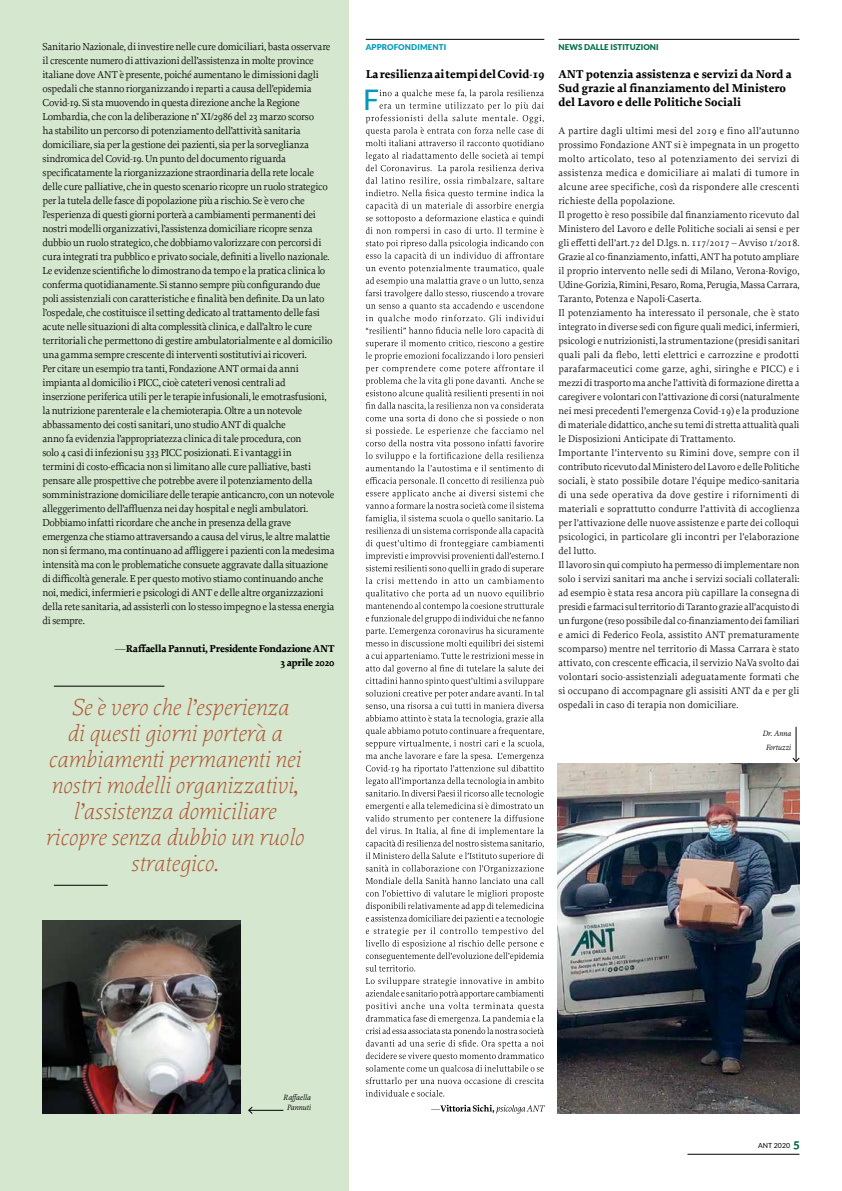
<style>
.page{position:relative;width:842px;height:1191px;background:#fff}
.page>*{position:absolute;margin:0;border:0;box-sizing:border-box;transform-origin:0 0}
.t1{font:italic 200 24px/26px "Proforma";color:#b05632;text-align:center}
.t2{font:700 12px/14px "Proforma";color:#000}
.t3{font:10.5px/14px "Proforma";letter-spacing:-.025em;color:#000}
.t4{font:700 10.5px/14px "Proforma";letter-spacing:-.03em;color:#000;text-align:right}
.t5{font:10px/14px "Proforma";letter-spacing:.005em;color:#000}
.t6{font:italic 8px/10px "Proforma";color:#000;text-align:center}
.t7{font:900 8px "Lato";letter-spacing:.01em;color:#006f45}
.t8{font:900 8px "Lato";letter-spacing:.015em;color:#009abb}
.t9{font:7px "Lato";color:#000}
.s1{font-family:"Proforma Book SC";font-weight:400}
.s2{font-weight:900;font-size:12px;color:#006f45}
</style>
<div class="page">
<hr style="left:687px;top:1154px;width:112px;height:1px;background:#000">
<div style="left:0;top:0;width:349px;height:1191px;background:#d5e7ce"></div>
<hr style="left:366px;top:39px;width:178px;height:1px;background:#000">
<img style="left:43px;top:920px;width:198px;height:194px">
<hr style="left:558px;top:39px;width:241px;height:1px;background:#000">
<img style="left:557px;top:764px;width:242px;height:349px">
<hr style="left:249px;top:1110px;width:34px;height:1px;background:#000">
<svg style="left:248px;top:1106px;width:5px;height:8px"></svg>
<hr style="left:796px;top:727px;width:1px;height:34px;background:#000">
<svg style="left:792px;top:757px;width:8px;height:5px"></svg>
<hr style="left:54px;top:686px;width:110px;height:1px;background:#000">
<hr style="left:54px;top:885px;width:54px;height:1px;background:#000">
<svg style="left:431px;top:1104px;width:114px;height:9px"></svg>
<svg style="left:366px;top:977px;width:178px;height:119px"></svg>
<svg style="left:366px;top:890px;width:178px;height:81px"></svg>
<svg style="left:365px;top:590px;width:179px;height:294px"></svg>
<svg style="left:366px;top:515px;width:178px;height:69px"></svg>
<svg style="left:365px;top:477px;width:179px;height:32px"></svg>
<svg style="left:365px;top:90px;width:179px;height:381px"></svg>
<p class="t3" style="left:43px;top:39px;width:293px">Sanitario Nazionale, di investire nelle cure domiciliari, basta osservare il crescente numero di attivazioni dell’assistenza in molte province italiane dove ANT è presente, poiché aumentano le dimissioni dagli ospedali che stanno riorganizzando i reparti a causa dell’epidemia Covid-19. Si sta muovendo in questa direzione anche la Regione Lombardia, che con la deliberazione n° XI/2986 del 23 marzo scorso<br>ha stabilito un percorso di potenziamento dell’attività sanitaria domiciliare, sia per la gestione dei pazienti, sia per la sorveglianza sindromica del Covid-19. Un punto del documento riguarda specificatamente la riorganizzazione straordinaria della rete locale delle cure palliative, che in questo scenario ricopre un ruolo strategico per la tutela delle fasce di popolazione più a rischio. Se è vero che l’esperienza di questi giorni porterà a cambiamenti permanenti dei nostri modelli organizzativi, l’assistenza domiciliare ricopre senza dubbio un ruolo strategico, che dobbiamo valorizzare con percorsi di cura integrati tra pubblico e privato sociale, definiti a livello nazionale.<br>Le evidenze scientifiche lo dimostrano da tempo e la pratica clinica lo conferma quotidianamente. Si stanno sempre più configurando due poli assistenziali con caratteristiche e finalità ben definite. Da un lato l’ospedale, che costituisce il setting dedicato al trattamento delle fasi acute nelle situazioni di alta complessità clinica, e dall’altro le cure territoriali che permettono di gestire ambulatorialmente e al domicilio una gamma sempre crescente di interventi sostitutivi ai ricoveri.<br>Per citare un esempio tra tanti, Fondazione ANT ormai da anni impianta al domicilio i PICC, cioè cateteri venosi centrali ad<br>inserzione periferica utili per le terapie infusionali, le emotrasfusioni, la nutrizione parenterale e la chemioterapia. Oltre a un notevole abbassamento dei costi sanitari, uno studio ANT di qualche<br>anno fa evidenzia l’appropriatezza clinica di tale procedura, con<br>solo 4 casi di infezioni su 333 PICC posizionati. E i vantaggi in<br>termini di costo-efficacia non si limitano alle cure palliative, basti pensare alle prospettive che potrebbe avere il potenziamento della somministrazione domiciliare delle terapie anticancro, con un notevole alleggerimento dell’affluenza nei day hospital e negli ambulatori.<br>Dobbiamo infatti ricordare che anche in presenza della grave emergenza che stiamo attraversando a causa del virus, le altre malattie non si fermano, ma continuano ad affliggere i pazienti con la medesima intensità ma con le problematiche consuete aggravate dalla situazione di difficoltà generale. E per questo motivo stiamo continuando anche noi, medici, infermieri e psicologi di ANT e delle altre organizzazioni della rete sanitaria, ad assisterli con lo stesso impegno e la stessa energia di sempre.</p>
<p class="t4" style="left:115px;top:641px;width:221px"><span class="s1">—</span>Raffaella Pannuti, Presidente Fondazione ANT<br>3 aprile 2020</p>
<h1 class="t1" style="left:45px;top:693px;width:260px">Se è vero che l’esperienza<br>di questi giorni porterà a cambiamenti permanenti nei nostri modelli organizzativi, l’assistenza domiciliare ricopre senza dubbio un ruolo strategico.</h1>
<p class="t8" style="left:366px;top:41px;width:82px">APPROFONDIMENTI</p>
<p class="t2" style="left:366px;top:67px;width:180px">La resilienza ai tempi del Covid-19</p>
<p class="t7" style="left:558px;top:41px;width:102px">NEWS DALLE ISTITUZIONI</p>
<p class="t2" style="left:558px;top:67px;width:235px">ANT potenzia assistenza e servizi da Nord a<br>Sud grazie al finanziamento del Ministero del Lavoro e delle Politiche Sociali</p>
<p class="t5" style="left:558px;top:123px;width:243px">A partire dagli ultimi mesi del 2019 e fino all’autunno prossimo Fondazione ANT si è impegnata in un progetto molto articolato, teso al potenziamento dei servizi di assistenza medica e domiciliare ai malati di tumore in alcune aree specifiche, così da rispondere alle crescenti richieste della popolazione.<br>Il progetto è reso possibile dal finanziamento ricevuto dal Ministero del Lavoro e delle Politiche sociali ai sensi e per gli effetti dell’art.72 del D.lgs. n. 117/2017 – Avviso 1/2018.<br>Grazie al co-finanziamento, infatti, ANT ha potuto ampliare il proprio intervento nelle sedi di Milano, Verona-Rovigo, Udine-Gorizia, Rimini, Pesaro, Roma, Perugia, Massa Carrara, Taranto, Potenza e Napoli-Caserta.<br>Il potenziamento ha interessato il personale, che è stato integrato in diverse sedi con figure quali medici, infermieri, psicologi e nutrizionisti, la strumentazione (presidi sanitari quali pali da flebo, letti elettrici e carrozzine e prodotti parafarmaceutici come garze, aghi, siringhe e PICC) e i mezzi di trasporto ma anche l’attività di formazione diretta a caregiver e volontari con l’attivazione di corsi (naturalmente nei mesi precedenti l’emergenza Covid-19) e la produzione di materiale didattico, anche su temi di stretta attualità quali le Disposizioni Anticipate di Trattamento.<br>Importante l’intervento su Rimini dove, sempre con il contributo ricevuto dal Ministero del Lavoro e delle Politiche sociali, è stato possibile dotare l’équipe medico-sanitaria di una sede operativa da dove gestire i rifornimenti di materiali e soprattutto condurre l’attività di accoglienza per l’attivazione delle nuove assistenze e parte dei colloqui psicologici, in particolare gli incontri per l’elaborazione del lutto.<br>Il lavoro sin qui compiuto ha permesso di implementare non solo i servizi sanitari ma anche i servizi sociali collaterali: ad esempio è stata resa ancora più capillare la consegna di presidi e farmaci sul territorio di Taranto grazie all’acquisto di un furgone (reso possibile dal co-finanziamento dei familiari e amici di Federico Feola, assistito ANT prematuramente scomparso) mentre nel territorio di Massa Carrara è stato attivato, con crescente efficacia, il servizio NaVa svolto dai volontari socio-assistenziali adeguatamente formati che si occupano di accompagnare gli assisiti ANT da e per gli ospedali in caso di terapia non domiciliare.</p>
<p class="t6" style="left:762px;top:726px;width:30px;line-height:14px">Dr. Anna<br>Fortuzzi</p>
<p class="t6" style="left:283px;top:1092px;width:29px">Raffaella<br>Pannuti</p>
<p class="t9" style="left:758px;top:1140px;width:43px">ANT 2020 <span class="s2">5</span></p>
</div>
